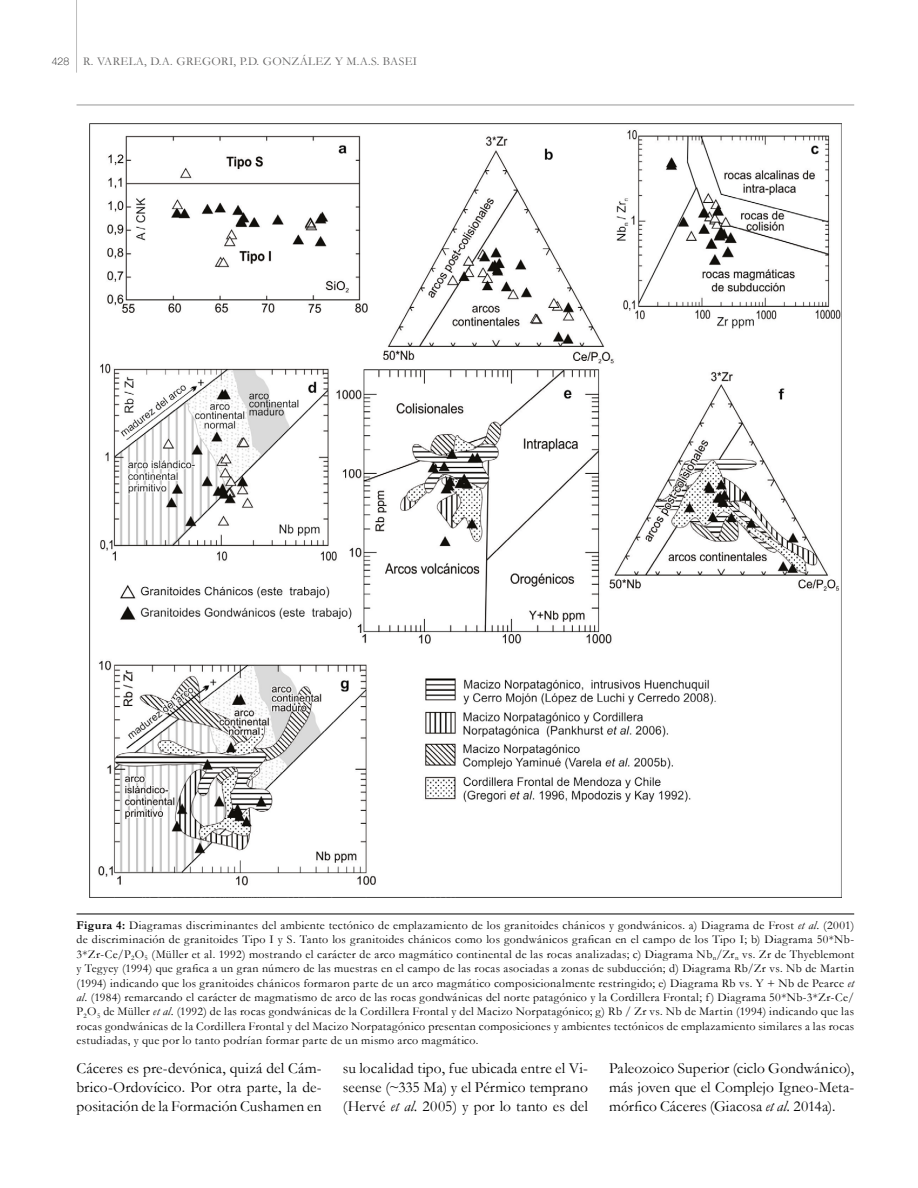
<style>
.page{position:relative;width:918px;height:1188px;background:#fff}
.page>*{position:absolute;margin:0;border:0;box-sizing:border-box;transform-origin:0 0}
.Texto_general{font:15.45px/18.9px "Garamond";letter-spacing:.005em;color:#000;text-align:justify}
.Epígrafes{font:12px/14.4px "Garamond";letter-spacing:.025em;color:#000;text-align:justify}
.t1{font:12px "Garamond";letter-spacing:.025em;color:#646363}
.s1{font-family:"Helvetica Neue";font-weight:100;font-size:10.5px;color:#000}
.s2{font-weight:700}
.s3{font-style:italic}
</style>
<div class="page">
<hr style="left:76px;top:0;width:1px;height:73px;background:#bcbcbc">
<img style="left:89px;top:124px;width:753px;height:773px">
<hr style="left:77px;top:104px;width:777px;height:2px;background:#bababa">
<hr style="left:77px;top:914px;width:777px;height:1px;background:#000">
<p class="t1" style="left:52px;top:53px;width:367px"><span class="s1">428</span> R. VARELA, D.A. GREGORI, P.D. GONZÁLEZ Y M.A.S. BASEI</p>
<p class="Epígrafes" style="left:77px;top:918px;width:779px"><span class="s2">Figura 4:</span> Diagramas discriminantes del ambiente tectónico de emplazamiento de los granitoides chánicos y gondwánicos. a) Diagrama de Frost <span class="s3">et al.</span> (2001) de discriminación de granitoides Tipo I y S. Tanto los granitoides chánicos como los gondwánicos grafican en el campo de los Tipo I; b) Diagrama 50*Nb-3*Zr-Ce/P<sub>2</sub>O<sub>5</sub> (Müller et al. 1992) mostrando el carácter de arco magmático continental de las rocas analizadas; c) Diagrama Nb<sub>n</sub>/Zr<sub>n</sub> vs. Zr de Thyeblemont y Tegyey (1994) que grafica a un gran número de las muestras en el campo de las rocas asociadas a zonas de subducción; d) Diagrama Rb/Zr vs. Nb de Martin (1994) indicando que los granitoides chánicos formaron parte de un arco magmático composicionalmente restringido; e) Diagrama Rb vs. Y + Nb de Pearce <span class="s3">et al.</span> (1984) remarcando el carácter de magmatismo de arco de las rocas gondwánicas del norte patagónico y la Cordillera Frontal; f) Diagrama 50*Nb-3*Zr-Ce/ P<sub>2</sub>O<sub>5</sub> de Müller <span class="s3">et al.</span> (1992) de las rocas gondwánicas de la Cordillera Frontal y del Macizo Norpatagónico; g) Rb / Zr vs. Nb de Martin (1994) indicando que las rocas gondwánicas de la Cordillera Frontal y del Macizo Norpatagónico presentan composiciones y ambientes tectónicos de emplazamiento similares a las rocas estudiadas, y que por lo tanto podrían formar parte de un mismo arco magmático.</p>
<p class="Texto_general" style="left:77px;top:1058px;width:247px">Cáceres es pre-devónica, quizá del Cám&shy;brico-Ordovícico. Por otra parte, la de&shy;positación de la Formación Cushamen en</p>
<p class="Texto_general" style="left:343px;top:1058px;width:247px">su localidad tipo, fue ubicada entre el Vi&shy;seense (~335 Ma) y el Pérmico temprano (Hervé <span class="s3">et al.</span> 2005) y por lo tanto es del</p>
<p class="Texto_general" style="left:609px;top:1058px;width:247px">Paleozoico Superior (ciclo Gondwánico), más joven que el Complejo Igneo-Meta&shy;mórfico Cáceres (Giacosa <span class="s3">et al.</span> 2014a).</p>
</div>
